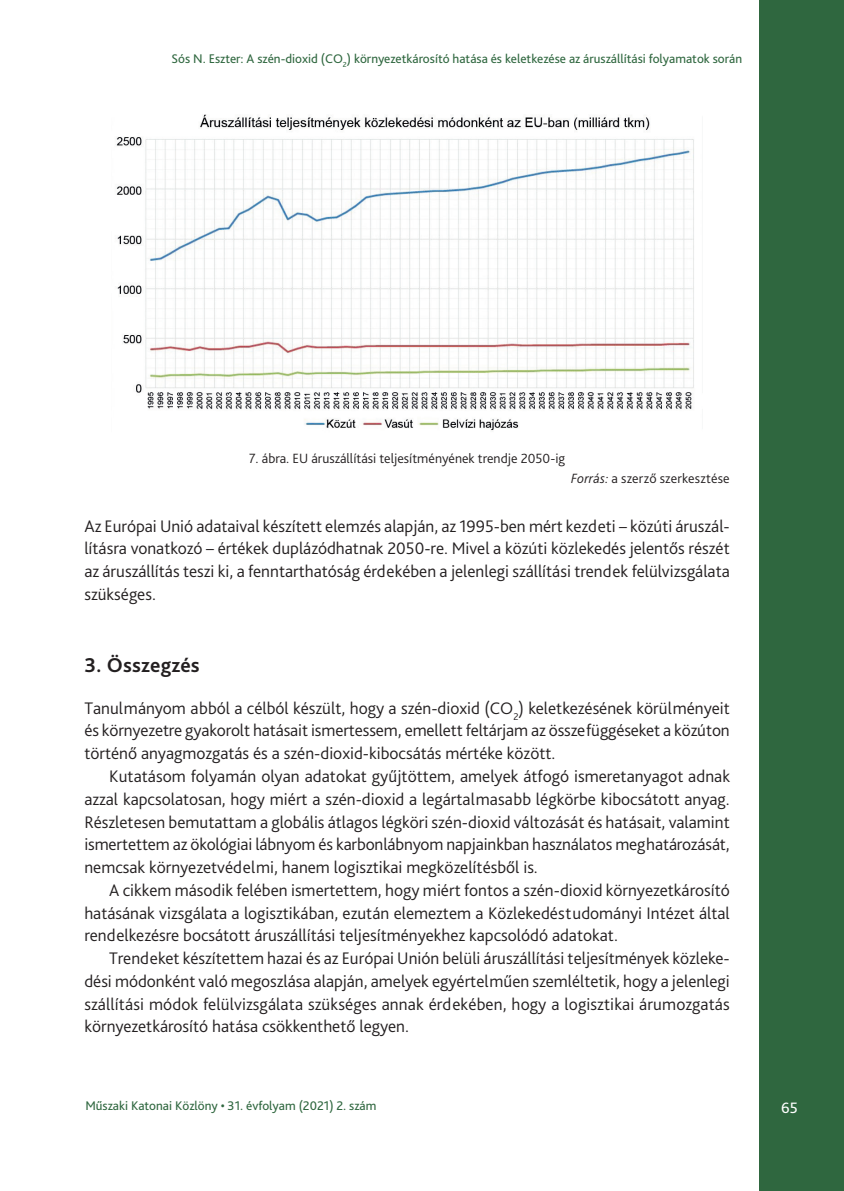
<style>
.page{position:relative;width:844px;height:1191px;background:#fff}
.page>*{position:absolute;margin:0;border:0;box-sizing:border-box;transform-origin:0 0}
.Címsor_1{font:700 21px "Bliss Pro";letter-spacing:.01em;color:#231f20}
.Szöveg{font:300 17.5px/22.8px "Bliss Pro";color:#231f20;text-align:justify}
.Szöveg_1st{font:300 17.5px/22.8px "Bliss Pro";color:#231f20;text-align:justify}
.t1{font:15.75px "Bliss Pro";color:#fff}
.Ábra_címe{font:300 14px "Bliss Pro";color:#231f20}
.ábra_forrás{font:300 14px "Bliss Pro";letter-spacing:.015em;color:#231f20}
.t2{font:13.12px "Bliss Pro";color:#2f673f}
.s1{font-style:italic}
</style>
<div class="page">
<div style="left:759px;top:0;width:84px;height:1191px;background:#2f673f"></div>
<img style="left:116px;top:114px;width:578px;height:317px">
<p class="t2" style="left:171px;top:50px;width:572px">Sós N. Eszter: A szén-dioxid (CO<sub>2</sub>) környezetkárosító hatása és keletkezése az áruszállítási folyamatok során</p>
<p class="Ábra_címe" style="left:249px;top:450px;width:317px">7. ábra. EU áruszállítási teljesítményének trendje 2050-ig</p>
<p class="ábra_forrás" style="left:571px;top:470px;width:160px"><span class="s1">Forrás:</span> a szerző szerkesztése</p>
<p class="Szöveg_1st" style="left:84px;top:514px;width:646px">Az Európai Unió adataival készített elemzés alapján, az -1995-ben mért kezdeti – közúti áruszál&shy;lításra vonatkozó – értékek duplázódhatnak 2050-re. Mivel a közúti közlekedés jelentős részét az áruszállítás teszi ki, a fenntarthatóság érdekében a jelenlegi szállítási trendek felülvizsgálata szükséges.</p>
<p class="Címsor_1" style="left:84px;top:651px;width:117px">3. Összegzés</p>
<p class="Szöveg_1st" style="left:84px;top:696px;width:646px">Tanulmányom abból a célból készült, hogy a szén-dioxid (CO<sub>2</sub>) keletkezésének körülményeit és környezetre gyakorolt hatásait ismertessem, emellett feltárjam az összefüggéseket a közúton történő anyagmozgatás és a szén-dioxid-kibocsátás mértéke között.</p>
<p class="Szöveg" style="left:84px;top:764px;width:647px;text-indent:25px">Kutatásom folyamán olyan adatokat gyűjtöttem, amelyek átfogó ismeretanyagot adnak azzal kapcsolatosan, hogy miért a szén-dioxid a legártalmasabb légkörbe kibocsátott anyag.<br>Részletesen bemutattam a globális átlagos légköri szén-dioxid változását és hatásait, valamint ismertettem az ökológiai lábnyom és karbonlábnyom napjainkban használatos meghatározását, nemcsak környezetvédelmi, hanem logisztikai megközelítésből is.</p>
<p class="Szöveg" style="left:84px;top:878px;width:646px;text-indent:25px">A cikkem második felében ismertettem, hogy miért fontos a szén-dioxid környezetkárosító hatásának vizsgálata a logisztikában, ezután elemeztem a Közlekedéstudományi Intézet által rendelkezésre bocsátott áruszállítási teljesítményekhez kapcsolódó adatokat.</p>
<p class="Szöveg" style="left:84px;top:946px;width:646px;text-indent:25px">Trendeket készítettem hazai és az Európai Unión belüli áruszállítási teljesítmények közleke&shy;dési módonként való megoszlása alapján, amelyek egyértelműen szemléltetik, hogy a jelenlegi szállítási módok felülvizsgálata szükséges annak érdekében, hogy a logisztikai árumozgatás környezetkárosító hatása csökkenthető legyen.</p>
<p class="t2" style="left:85px;top:1098px;width:292px">Műszaki Katonai Közlöny • 31. évfolyam (2021) 2. szám</p>
<p class="t1" style="left:781px;top:1098px;width:18px">65</p>
</div>
